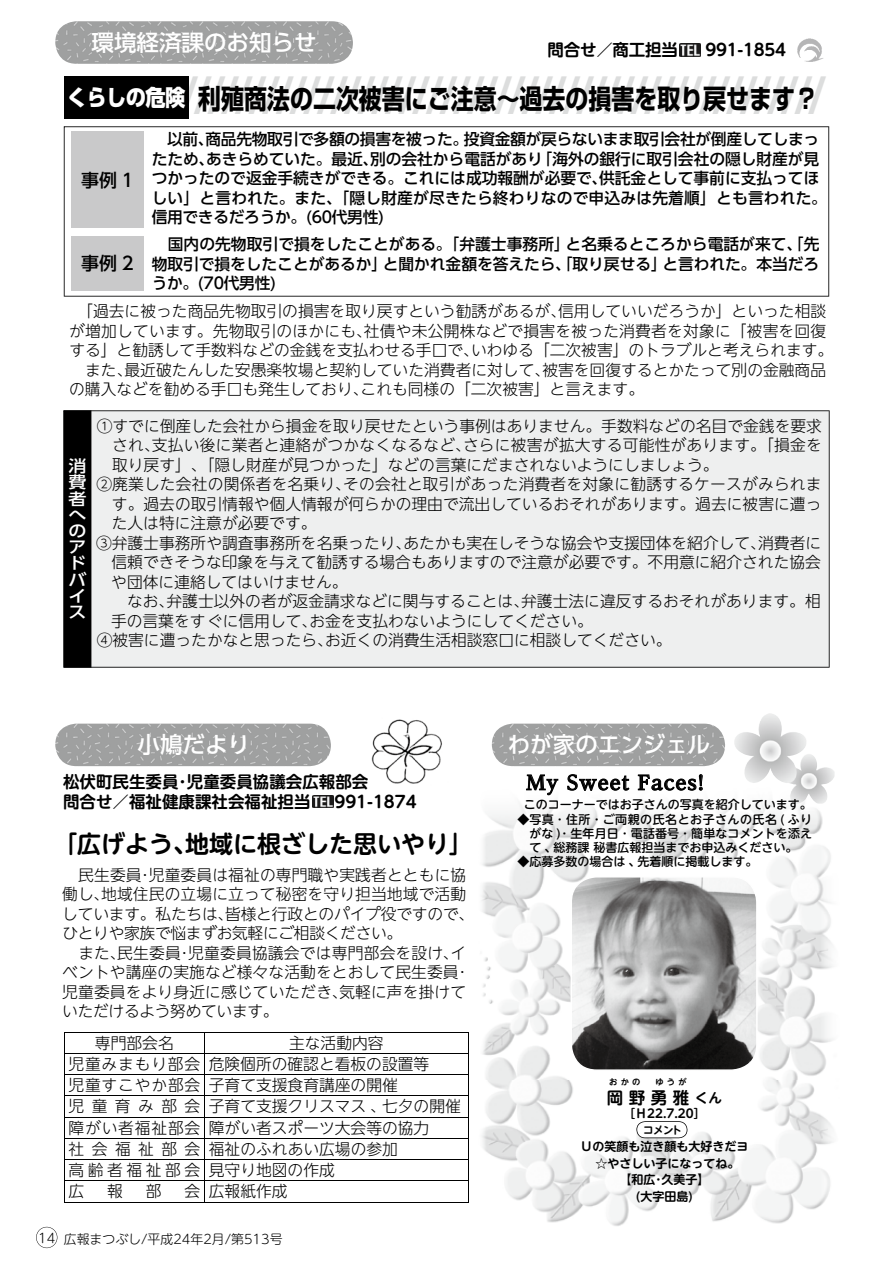
<style>
.page{position:relative;width:893px;height:1263px;background:#fff}
.page>*{position:absolute;margin:0;border:0;box-sizing:border-box;transform-origin:0 0}
.t1{font:700 46.8px "UD Shin Go Pro";color:#dcdddd;scale:.83 1}
.t2{font:700 27px "Shin Go Pro";color:#000;scale:.85 1}
.t3{font:700 24px "UD Shin M Go Pro De";color:#000}
.t4{font:500 22.5px "UD Shin Go Pro";color:#fff}
.t5{font:800 22.5px "UD Shin Go Pro";letter-spacing:-.03em;color:#fff;scale:.9 1}
.t6{font:700 19.5px "UD Reimin Pro";letter-spacing:.05em;color:#000}
.t7{font:500 18px "UD Shin Go Pro";color:#000}
.t8{font:700 16.5px/19.8px "UD Shin M Go Pro De";color:#000}
.t9{font:500 16.2px/16.2px "UD Shin Go Pro";color:#fff;scale:1.11 1}
.t10{font:300 15.75px/21.3px "UD Shin Go NT Pro";color:#000;text-align:justify}
.t11{font:500 15.75px/19.5px "UD Shin Go Pro";letter-spacing:-.005em;color:#000}
.t12{font:300 12.9px "UD Shin M Go Pro";color:#000}
.t13{font:500 12px/14.2px "UD Shin M Go Pro";color:#000;text-align:justify}
.t14{font:700 12px/16.5px "UD Shin M Go Pro De";color:#000;text-align:center}
.t15{font:700 10.5px "UD Shin M Go Pro De";color:#000}
.t16{font:700 8.25px "UD Shin M Go Pro De";letter-spacing:.4em;color:#000}
.s1{font-size:13.5px}
</style>
<div class="page">
<img style="left:55px;top:21px;width:298px;height:43px">
<img style="left:481px;top:788px;width:352px;height:438px">
<svg style="left:36px;top:1227px;width:21px;height:21px"></svg>
<img style="left:797px;top:38px;width:27px;height:24px">
<img style="left:680px;top:44px;width:20px;height:12px">
<svg style="left:636px;top:1121px;width:51px;height:17px"></svg>
<div style="left:63px;top:410px;width:767px;height:258px;background:#eeefef"></div>
<div style="left:64px;top:77px;width:125px;height:42px;background:#000"></div>
<svg style="left:64px;top:126px;width:765px;height:171px"></svg>
<div style="left:71px;top:132px;width:73px;height:96px;background:#c9c9ca"></div>
<div style="left:71px;top:236px;width:73px;height:55px;background:#c9c9ca"></div>
<img style="left:734px;top:713px;width:101px;height:91px">
<img style="left:492px;top:724px;width:233px;height:42px">
<div style="left:64px;top:410px;width:27px;height:258px;background:#000"></div>
<svg style="left:526px;top:774px;width:32px;height:21px"></svg>
<svg style="left:567px;top:774px;width:62px;height:17px"></svg>
<svg style="left:638px;top:774px;width:65px;height:17px"></svg>
<svg style="left:570px;top:876px;width:188px;height:195px;background:#9d9d9d"></svg>
<img style="left:371px;top:719px;width:71px;height:65px">
<img style="left:313px;top:795px;width:20px;height:13px">
<img style="left:55px;top:724px;width:276px;height:42px">
<hr style="left:64px;top:1031px;width:141px;height:1px;background:#000">
<hr style="left:205px;top:1031px;width:264px;height:1px;background:#000">
<hr style="left:64px;top:1053px;width:141px;height:1px;background:#000">
<hr style="left:205px;top:1053px;width:264px;height:1px;background:#000">
<hr style="left:64px;top:1074px;width:141px;height:1px;background:#000">
<hr style="left:205px;top:1074px;width:264px;height:1px;background:#000">
<hr style="left:64px;top:1095px;width:141px;height:1px;background:#000">
<hr style="left:205px;top:1095px;width:264px;height:1px;background:#000">
<hr style="left:64px;top:1116px;width:141px;height:1px;background:#000">
<hr style="left:205px;top:1116px;width:264px;height:1px;background:#000">
<hr style="left:64px;top:1138px;width:141px;height:1px;background:#000">
<hr style="left:205px;top:1138px;width:264px;height:1px;background:#000">
<hr style="left:64px;top:1159px;width:141px;height:1px;background:#000">
<hr style="left:205px;top:1159px;width:264px;height:1px;background:#000">
<hr style="left:64px;top:1180px;width:141px;height:1px;background:#000">
<svg style="left:64px;top:1032px;width:1px;height:170px"></svg>
<hr style="left:205px;top:1180px;width:264px;height:1px;background:#000">
<svg style="left:204px;top:1032px;width:1px;height:170px"></svg>
<svg style="left:468px;top:1032px;width:1px;height:170px"></svg>
<hr style="left:64px;top:1202px;width:141px;height:1px;background:#000">
<hr style="left:205px;top:1202px;width:264px;height:1px;background:#000">
<h3 class="t4" style="left:92px;top:24px;width:226px">環境経済課のお知らせ</h3>
<p class="t8" style="left:548px;top:39px;width:132px">問合せ／商工担当</p>
<p class="t8" style="left:706px;top:39px;width:82px">991-1854</p>
<h1 class="t1" style="left:70px;top:58px;width:913px">///////////////////////////////////////////////////////</h1>
<h2 class="t2" style="left:198px;top:78px;width:731px">利殖商法の二次被害にご注意～過去の損害を取り戻せます？</h2>
<p class="t11" style="left:152px;top:129px;width:677px">　以前､商品先物取引で多額の損害を被った。投資金額が戻らないまま取引会社が倒産してしまったため､あきらめていた。最近､別の会社から電話があり「海外の銀行に取引会社の隠し財産が見つかったので返金手続きができる。これには成功報酬が必要で､供託金として事前に支払ってほしい」と言われた。また､「隠し財産が尽きたら終わりなので申込みは先着順」とも言われた。信用できるだろうか。(60代男性)</p>
<p class="t11" style="left:152px;top:234px;width:669px;text-align:justify">　国内の先物取引で損をしたことがある。「弁護士事務所」と名乗るところから電話が来て､「先物取引で損をしたことがあるか」と聞かれ金額を答えたら､「取り戻せる」と言われた。本当だろうか。(70代男性)</p>
<h3 class="t5" style="left:67px;top:79px;width:133px">くらしの危険</h3>
<p class="t7" style="left:81px;top:165px;width:54px">事例 1</p>
<p class="t7" style="left:81px;top:249px;width:54px">事例 2</p>
<p class="t10" style="left:77px;top:300px;width:750px">「過去に被った商品先物取引の損害を取り戻すという勧誘があるが､信用していいだろうか」といった相談</p>
<p class="t10" style="left:69px;top:319px;width:758px">が増加しています。先物取引のほかにも､社債や未公開株などで損害を被った消費者を対象に「被害を回復</p>
<p class="t10" style="left:69px;top:339px;width:765px">する」と勧誘して手数料などの金銭を支払わせる手口で､いわゆる「二次被害」のトラブルと考えられます。</p>
<p class="t10" style="left:85px;top:358px;width:742px">また､最近破たんした安愚楽牧場と契約していた消費者に対して､被害を回復するとかたって別の金融商品</p>
<p class="t10" style="left:69px;top:378px;width:576px">の購入などを勧める手口も発生しており､これも同様の「二次被害」と言えます。</p>
<p class="t9" style="left:69px;top:457px;width:18px">消費者へのアドバイス</p>
<p class="t10" style="left:97px;top:414px;width:727px">①すでに倒産した会社から損金を取り戻せたという事例はありません。手数料などの名目で金銭を要求</p>
<p class="t10" style="left:112px;top:434px;width:711px">され､支払い後に業者と連絡がつかなくなるなど､さらに被害が拡大する可能性があります。「損金を</p>
<p class="t10" style="left:112px;top:453px;width:608px">取り戻す」､「隠し財産が見つかった」などの言葉にだまされないようにしましょう。</p>
<p class="t10" style="left:96px;top:473px;width:727px">②廃業した会社の関係者を名乗り､その会社と取引があった消費者を対象に勧誘するケースがみられま</p>
<p class="t10" style="left:112px;top:492px;width:711px">す。過去の取引情報や個人情報が何らかの理由で流出しているおそれがあります。過去に被害に遭っ</p>
<p class="t10" style="left:112px;top:512px;width:206px">た人は特に注意が必要です。</p>
<p class="t10" style="left:96px;top:531px;width:727px">③弁護士事務所や調査事務所を名乗ったり､あたかも実在しそうな協会や支援団体を紹介して､消費者に</p>
<p class="t10" style="left:112px;top:551px;width:711px">信頼できそうな印象を与えて勧誘する場合もありますので注意が必要です。不用意に紹介された協会</p>
<p class="t10" style="left:111px;top:570px;width:238px">や団体に連絡してはいけません。</p>
<p class="t10" style="left:127px;top:590px;width:695px">なお､弁護士以外の者が返金請求などに関与することは､弁護士法に違反するおそれがあります。相</p>
<p class="t10" style="left:111px;top:609px;width:483px">手の言葉をすぐに信用して､お金を支払わないようにしてください。</p>
<p class="t10" style="left:97px;top:629px;width:576px">④被害に遭ったかなと思ったら､お近くの消費生活相談窓口に相談してください。</p>
<h3 class="t4" style="left:138px;top:727px;width:114px">小鳩だより</h3>
<h3 class="t4" style="left:508px;top:727px;width:204px">わが家のエンジェル</h3>
<p class="t8" style="left:63px;top:771px;width:356px">松伏町民生委員･児童委員協議会広報部会　　　問合せ／福祉健康課社会福祉担当</p>
<p class="t8" style="left:334px;top:791px;width:84px">991-1874</p>
<h3 class="t3" style="left:53px;top:824px;width:422px">「広げよう､地域に根ざした思いやり」</h3>
<p class="t10" style="left:62px;top:864px;width:406px;line-height:19.5px;text-indent:16px">民生委員･児童委員は福祉の専門職や実践者とともに協働し､地域住民の立場に立って秘密を守り担当地域で活動しています。私たちは､皆様と行政とのパイプ役ですので､ひとりや家族で悩まずお気軽にご相談ください。</p>
<p class="t10" style="left:62px;top:942px;width:405px;line-height:19.5px;text-indent:16px">また､民生委員･児童委員協議会では専門部会を設け､イベントや講座の実施など様々な活動をとおして民生委員･児童委員をより身近に感じていただき､気軽に声を掛けていただけるよう努めています。</p>
<p class="t10" style="left:68px;top:1031px;width:394px;text-align:left;text-indent:221px">主な活動内容<br>児童みまもり部会危険個所の確認と看板の設置等<br>児童すこやか部会子育て支援食育講座の開催<br>児童育み部会子育て支援クリスマス､七夕の開催障がい者福祉部会障がい者スポーツ大会等の協力<br>社会福祉部会福祉のふれあい広場の参加<br>高齢者福祉部会見守り地図の作成<br>広</p>
<p class="t10" style="left:95px;top:1031px;width:80px">専門部会名</p>
<p class="t10" style="left:107px;top:1180px;width:17px">報</p>
<p class="t10" style="left:146px;top:1180px;width:17px">部</p>
<p class="t10" style="left:185px;top:1180px;width:105px">会広報紙作成</p>
<p class="t12" style="left:38px;top:1229px;width:246px">14 広報まつぶし/平成24年2月/第513号</p>
<p class="t6" style="left:526px;top:766px;width:179px">My Sweet Faces!</p>
<p class="t13" style="left:524px;top:797px;width:289px">このコーナーではお子さんの写真を紹介しています。</p>
<p class="t13" style="left:529px;top:811px;width:284px;text-indent:-12px">◆ 写真･住所･ご両親の氏名とお子さんの氏名 ( ふりがな )･生年月日･電話番号･簡単なコメントを添えて､総務課 秘書広報担当までお申込みください。</p>
<p class="t13" style="left:517px;top:854px;width:241px">◆応募多数の場合は､先着順に掲載します。</p>
<p class="t16" style="left:609px;top:1075px;width:79px">おかの　ゆうが</p>
<p class="t15" style="left:643px;top:1121px;width:40px">コメント</p>
<p class="t8" style="left:607px;top:1087px;width:116px">岡 野 勇 雅<span class="s1">くん</span></p>
<p class="t14" style="left:623px;top:1105px;width:84px">［Ｈ22.7.20］</p>
<p class="t14" style="left:580px;top:1138px;width:169px">Ｕの笑顔も泣き顔も大好きだヨ☆やさしい子になってね。<br>【和広･久美子】<br>(大字田島)</p>
</div>
